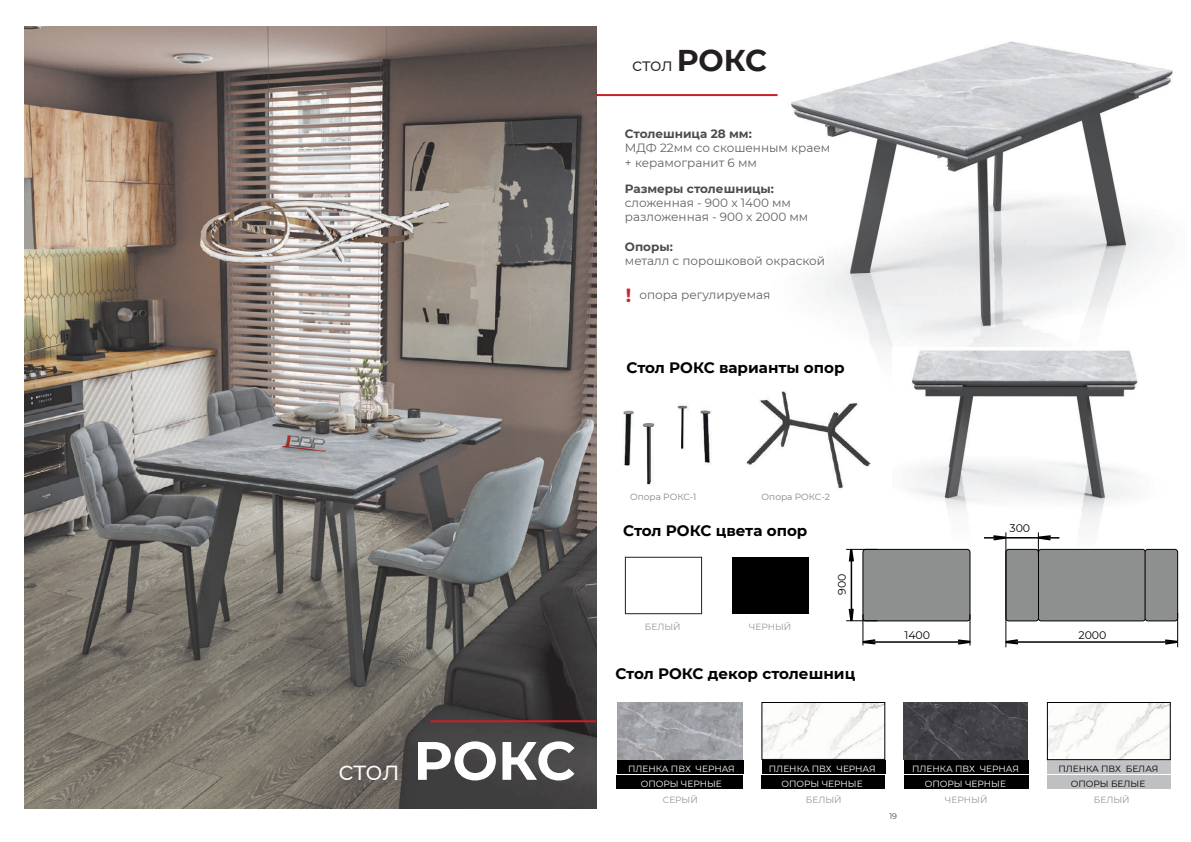
<style>
.page{position:relative;width:1191px;height:842px;background:#fff}
.page>*{position:absolute;margin:0;border:0;box-sizing:border-box;transform-origin:0 0}
.t1{font:27px "Montserrat";color:#fff}
.t2{font:18px "Montserrat";color:#231f20}
.t3{font:700 15.1px "Montserrat";color:#000001}
.t4{font:12px/14.4px "Montserrat";color:#5f6362}
.t5{font:700 12px "Montserrat";color:#4a4d4f}
.t6{font:11px "Montserrat";color:#000001}
.t7{font:9px "Montserrat";color:#fff}
.t8{font:9px "Montserrat";color:#939598}
.t9{font:9px "Montserrat";color:#000001}
.t10{font:9px "Montserrat";color:#808285}
.t11{font:8px "Montserrat";color:#3e3e3f}
.s1{font-weight:700;font-size:30px}
.s2{font-weight:700;font-size:19px;color:#cb262f}
.s3{font-weight:700;font-size:54px}
</style>
<div class="page">
<img style="left:753px;top:41px;width:420px;height:311px">
<img style="left:24px;top:26px;width:572px;height:783px">
<hr style="left:596px;top:94px;width:181px;height:2px;background:#cb1f26">
<hr style="left:430px;top:720px;width:166px;height:2px;background:#cb1f26">
<img style="left:892px;top:348px;width:287px;height:210px">
<div style="left:625px;top:557px;width:77px;height:57px;border:1px solid #231f20"></div>
<div style="left:731px;top:557px;width:77px;height:56px;background:#000001"></div>
<img style="left:763px;top:704px;width:120px;height:54px">
<div style="left:761px;top:702px;width:124px;height:58px;border:1px solid #000001"></div>
<img style="left:617px;top:702px;width:125px;height:58px">
<img style="left:903px;top:702px;width:124px;height:57px">
<div style="left:617px;top:760px;width:126px;height:14px;background:#000001"></div>
<div style="left:761px;top:760px;width:124px;height:14px;background:#000001"></div>
<div style="left:904px;top:760px;width:124px;height:14px;background:#000001"></div>
<div style="left:1047px;top:760px;width:124px;height:14px;background:#c1c3c4"></div>
<div style="left:616px;top:775px;width:127px;height:14px;background:#000001"></div>
<div style="left:761px;top:775px;width:124px;height:14px;background:#000001"></div>
<div style="left:904px;top:775px;width:124px;height:14px;background:#000001"></div>
<div style="left:1046px;top:775px;width:124px;height:14px;background:#bfc0c1"></div>
<img style="left:1048px;top:704px;width:120px;height:54px">
<div style="left:1046px;top:702px;width:124px;height:58px;border:1px solid #000001"></div>
<div style="left:863px;top:549px;width:107px;height:72px;background:#8d908f;border-radius:3px"></div>
<div style="left:862px;top:549px;width:108px;height:72px;border:1px solid #000001;border-radius:3px"></div>
<div style="left:1038px;top:549px;width:107px;height:72px;background:#8d908f;border-radius:3px"></div>
<div style="left:1038px;top:549px;width:107px;height:72px;border:1px solid #000001;border-radius:3px"></div>
<div style="left:1145px;top:549px;width:32px;height:72px;background:#8d908f;border-radius:3px"></div>
<div style="left:1144px;top:549px;width:33px;height:72px;border:1px solid #000001;border-radius:3px"></div>
<div style="left:1006px;top:549px;width:32px;height:72px;background:#8d908f;border-radius:3px"></div>
<div style="left:1005px;top:549px;width:33px;height:72px;border:1px solid #000001;border-radius:3px"></div>
<hr style="left:862px;top:641px;width:100px;height:2px;background:#000001">
<svg style="left:955px;top:638px;width:16px;height:8px"></svg>
<svg style="left:862px;top:638px;width:15px;height:8px"></svg>
<hr style="left:1012px;top:641px;width:160px;height:2px;background:#000001">
<svg style="left:1163px;top:638px;width:16px;height:8px"></svg>
<svg style="left:1006px;top:638px;width:14px;height:8px"></svg>
<hr style="left:850px;top:555px;width:2px;height:64px;background:#000001">
<svg style="left:847px;top:548px;width:8px;height:16px"></svg>
<svg style="left:847px;top:606px;width:8px;height:16px"></svg>
<hr style="left:1006px;top:537px;width:32px;height:1px;background:#000001">
<svg style="left:984px;top:534px;width:24px;height:8px"></svg>
<hr style="left:1005px;top:532px;width:1px;height:115px;background:#000001">
<svg style="left:1036px;top:532px;width:23px;height:22px"></svg>
<hr style="left:1177px;top:613px;width:1px;height:34px;background:#000001">
<hr style="left:969px;top:614px;width:1px;height:31px;background:#000001">
<hr style="left:862px;top:614px;width:1px;height:31px;background:#000001">
<hr style="left:846px;top:620px;width:31px;height:1px;background:#000001">
<hr style="left:846px;top:549px;width:31px;height:1px;background:#000001">
<img style="left:746px;top:391px;width:125px;height:98px">
<img style="left:623px;top:403px;width:89px;height:82px">
<h2 class="t2" style="left:632px;top:52px;width:136px">стол <span class="s1">РОКС</span></h2>
<p class="t5" style="left:625px;top:125px;width:128px">Столешница 28 мм:</p>
<p class="t4" style="left:625px;top:140px;width:207px">МДФ 22мм со скошенным краем + керамогранит 6 мм</p>
<p class="t5" style="left:625px;top:180px;width:151px">Размеры столешницы:</p>
<p class="t4" style="left:625px;top:195px;width:185px">сложенная - 900 х 1400 мм разложенная - 900 х 2000 мм</p>
<p class="t5" style="left:625px;top:238px;width:49px">Опоры:</p>
<p class="t4" style="left:625px;top:254px;width:202px">металл с порошковой окраской</p>
<p class="t4" style="left:626px;top:287px;width:146px"><span class="s2">!</span> опора регулируемая</p>
<p class="t3" style="left:626px;top:357px;width:219px">Стол РОКС варианты опор</p>
<h1 class="t1" style="left:338px;top:752px;width:238px">стол <span class="s3">РОКС</span></h1>
<p class="t10" style="left:630px;top:491px;width:68px">Опора РОКС-1</p>
<p class="t10" style="left:761px;top:491px;width:70px">Опора РОКС-2</p>
<p class="t3" style="left:623px;top:520px;width:186px">Стол РОКС цвета опор</p>
<p class="t6" style="left:834px;top:594px;width:23px;rotate:-90deg">900</p>
<p class="t8" style="left:645px;top:621px;width:37px">БЕЛЫЙ</p>
<p class="t8" style="left:749px;top:620px;width:44px">ЧЕРНЫЙ</p>
<p class="t3" style="left:615px;top:662px;width:241px">Стол РОКС декор столешниц</p>
<p class="t6" style="left:1009px;top:521px;width:22px">300</p>
<p class="t6" style="left:904px;top:627px;width:27px">1400</p>
<p class="t6" style="left:1078px;top:627px;width:30px">2000</p>
<p class="t7" style="left:628px;top:763px;width:108px">ПЛЕНКА ПВХ ЧЕРНАЯ</p>
<p class="t7" style="left:769px;top:763px;width:108px">ПЛЕНКА ПВХ ЧЕРНАЯ</p>
<p class="t7" style="left:912px;top:763px;width:108px">ПЛЕНКА ПВХ ЧЕРНАЯ</p>
<p class="t9" style="left:1058px;top:763px;width:101px">ПЛЕНКА ПВХ БЕЛАЯ</p>
<p class="t7" style="left:640px;top:778px;width:83px">ОПОРЫ ЧЕРНЫЕ</p>
<p class="t7" style="left:781px;top:778px;width:83px">ОПОРЫ ЧЕРНЫЕ</p>
<p class="t7" style="left:924px;top:778px;width:83px">ОПОРЫ ЧЕРНЫЕ</p>
<p class="t9" style="left:1070px;top:778px;width:76px">ОПОРЫ БЕЛЫЕ</p>
<p class="t8" style="left:663px;top:794px;width:36px">СЕРЫЙ</p>
<p class="t8" style="left:806px;top:794px;width:37px">БЕЛЫЙ</p>
<p class="t8" style="left:945px;top:794px;width:44px">ЧЕРНЫЙ</p>
<p class="t8" style="left:1094px;top:794px;width:37px">БЕЛЫЙ</p>
<p class="t11" style="left:889px;top:811px;width:9px">19</p>
</div>
